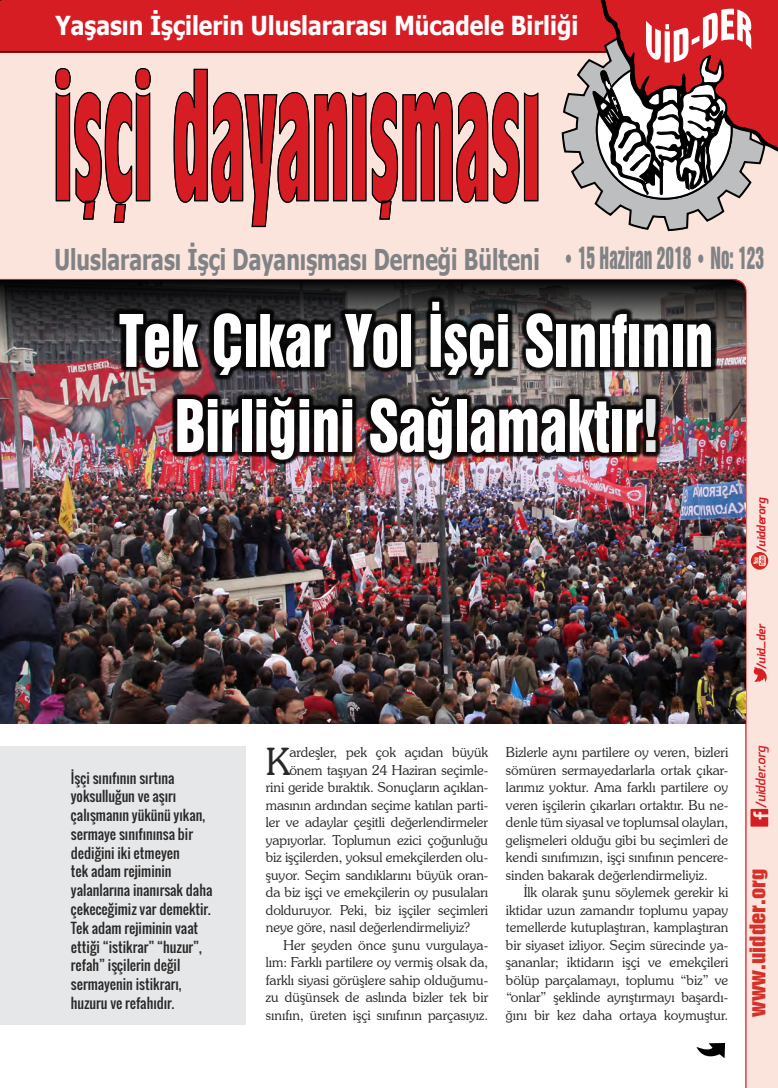
<style>
.page{position:relative;width:778px;height:1088px;background:#fff}
.page>*{position:absolute;margin:0;border:0;box-sizing:border-box;transform-origin:0 0}
.t1{font:700 condensed 168.62px "Incised 901 BT";color:#d71d24;scale:.48 1}
.t2{font:66.12px/85px "Swiss 921 BT Regular A";color:#fff;text-align:center;scale:.86 1}
.t3{font:300 38px "Souvenir IT Cby BT";color:#292829}
.t4{font:700 28.62px "Tahoma";color:#808285;scale:.74 1}
.t5{font:700 26.12px "Tahoma";color:#fff;scale:.88 1}
.t6{font:20px "Swiss 921 BT Regular A";color:#d82f28;scale:1.15 1}
.t7{font:300 13.75px/17.5px "Souvenir IT Cby BT";letter-spacing:-.005em;color:#292829;text-align:justify}
.t8{font:13.75px/18.8px "Oswald";color:#292829}
.t9{font:italic 600 12.5px "Exo";color:#d71d24}
.t10{font:italic 700 11.25px "Exo";color:#d71d24}
.s1{font-family:"Swiss 921 BT Regular A";font-weight:400;font-size:28px}
.s2{color:#e6e7e8}
</style>
<div class="page">
<div style="left:746px;top:279px;width:32px;height:809px;background:#fae4db"></div>
<div style="left:1px;top:52px;width:777px;height:227px;background:#fae4db"></div>
<div style="left:0;top:0;width:778px;height:52px;background:#d71d24"></div>
<svg style="left:55px;top:68px;width:96px;height:155px"></svg>
<svg style="left:173px;top:68px;width:366px;height:160px"></svg>
<svg style="left:561px;top:52px;width:181px;height:180px"></svg>
<hr style="left:0;top:51px;width:607px;height:1px;background:#000">
<svg style="left:696px;top:1043px;width:30px;height:15px"></svg>
<svg style="left:751px;top:552px;width:17px;height:18px"></svg>
<svg style="left:753px;top:666px;width:13px;height:16px"></svg>
<svg style="left:750px;top:809px;width:18px;height:17px"></svg>
<hr style="left:745px;top:280px;width:1px;height:808px;background:#d71d24">
<hr style="left:0;top:279px;width:746px;height:1px;background:#d71d24">
<img style="left:0;top:381px;width:745px;height:342px">
<img style="left:0;top:280px;width:745px;height:101px">
<svg style="left:731px;top:278px;width:16px;height:27px"></svg>
<div style="left:0;top:746px;width:246px;height:278px;background:#e6e7e8"></div>
<div style="left:114px;top:296px;width:603px;height:169px;background:#000;opacity:.9"></div>
<svg style="left:593px;top:0;width:185px;height:196px"></svg>
<h3 class="t5" style="left:56px;top:7px;width:596px">Yaşasın İşçilerin Uluslararası Mücadele Birliği</h3>
<h1 class="t1" style="left:53px;top:38px;width:1017px">işçi dayanışması</h1>
<h3 class="t4" style="left:54px;top:239px;width:960px">Uluslararası İşçi Dayanışması Derneği Bülteni <span class="s1">• 15 Haziran 2018 • No: 123</span></h3>
<h2 class="t2" style="left:120px;top:298px;width:692px">Tek Çıkar Yol İşçi Sınıfının<br>Birliğini Sağlamaktır<span class="s2">!</span></h2>
<p class="t10" style="left:754px;top:552px;width:56px;rotate:-90deg">/uidderorg</p>
<p class="t10" style="left:754px;top:669px;width:47px;rotate:-90deg">/uid_der</p>
<p class="t8" style="left:71px;top:768px;width:143px">İşçi sınıfının sırtına yoksulluğun ve aşırı çalışmanın yükünü yıkan, sermaye sınıfınınsa bir dediğini iki etmeyen<br>tek adam rejiminin yalanlarına inanırsak daha çekeceğimiz var demektir.<br>Tek adam rejiminin vaat ettiği “istikrar” “huzur”, refah” işçilerin değil sermayenin istikrarı, huzuru ve refahıdır.</p>
<h3 class="t3" style="left:266px;top:738px;width:25px">K</h3>
<p class="t7" style="left:289px;top:743px;width:200px">ardeşler, pek çok açıdan büyük</p>
<p class="t7" style="left:289px;top:761px;width:200px">önem taşıyan 24 Haziran seçimle-</p>
<p class="t7" style="left:266px;top:778px;width:224px">rini geride bıraktık. Sonuçların açıklan-</p>
<p class="t7" style="left:266px;top:796px;width:224px">masının ardından seçime katılan parti-</p>
<p class="t7" style="left:266px;top:813px;width:224px">ler ve adaylar çeşitli değerlendirmeler</p>
<p class="t7" style="left:266px;top:831px;width:224px">yapıyorlar. Toplumun ezici çoğunluğu</p>
<p class="t7" style="left:266px;top:848px;width:224px">biz işçilerden, yoksul emekçilerden olu-</p>
<p class="t7" style="left:266px;top:866px;width:224px">şuyor. Seçim sandıklarını büyük oran-</p>
<p class="t7" style="left:266px;top:883px;width:224px">da biz işçi ve emekçilerin oy pusulaları</p>
<p class="t7" style="left:266px;top:901px;width:224px">dolduruyor. Peki, biz işçiler seçimleri</p>
<p class="t7" style="left:266px;top:918px;width:206px">neye göre, nasıl değerlendirmeliyiz?</p>
<p class="t7" style="left:283px;top:936px;width:206px">Her şeyden önce şunu vurgulaya-</p>
<p class="t7" style="left:266px;top:953px;width:224px">lım: Farklı partilere oy vermiş olsak da,</p>
<p class="t7" style="left:266px;top:971px;width:224px">farklı siyasi görüşlere sahip olduğumu-</p>
<p class="t7" style="left:266px;top:988px;width:224px">zu düşünsek de aslında bizler tek bir</p>
<p class="t7" style="left:266px;top:1006px;width:224px">sınıfın, üreten işçi sınıfının parçasıyız.</p>
<p class="t7" style="left:506px;top:743px;width:224px">Bizlerle aynı partilere oy veren, bizleri sömüren sermayedarlarla ortak çıkar&shy;larımız yoktur. Ama farklı partilere oy veren işçilerin çıkarları ortaktır. Bu ne&shy;denle tüm siyasal ve toplumsal olayları, gelişmeleri olduğu gibi bu seçimleri de kendi sınıfımızın, işçi sınıfının pencere&shy;sinden bakarak değerlendirmeliyiz.</p>
<p class="t7" style="left:506px;top:883px;width:224px;text-indent:18px">İlk olarak şunu söylemek gerekir ki iktidar uzun zamandır toplumu yapay temellerde kutuplaştıran, kamplaştıran bir siyaset izliyor. Seçim sürecinde ya&shy;şananlar; iktidarın işçi ve emekçileri bölüp parçalamayı, toplumu “biz” ve “onlar” şeklinde ayrıştırmayı başardı&shy;ğını bir kez daha ortaya koymuştur.</p>
<p class="t9" style="left:753px;top:807px;width:63px;rotate:-90deg">/uidder.org</p>
<h3 class="t6" style="left:744px;top:1017px;width:131px;rotate:-90deg">www.uidder.org</h3>
</div>
